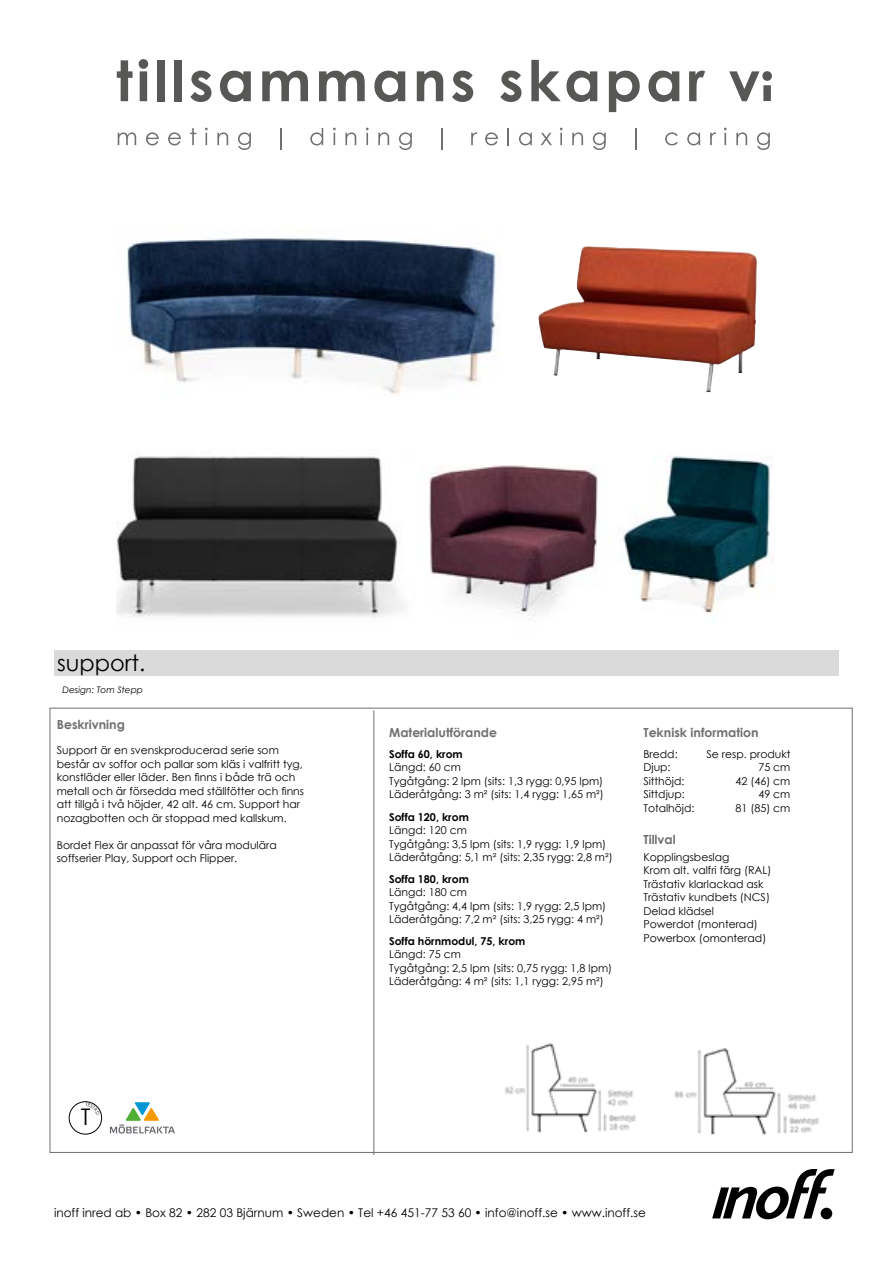
<style>
.page{position:relative;width:893px;height:1263px;background:#fff}
.page>*{position:absolute;margin:0;border:0;box-sizing:border-box;transform-origin:0 0}
.t1{font:22.95px "Century Gothic";color:#000}
.t2{font:22.5px "Century Gothic";color:#000}
.t3{font:700 12.45px "Century Gothic";color:#70706f}
.t4{font:12px "Century Gothic";color:#000}
.t5{font:10.8px/13.5px "Century Gothic";color:#000}
.t6{font:700 10.8px "Century Gothic";color:#000}
.t7{font:italic 9px "Century Gothic";color:#000}
</style>
<div class="page">
<div style="left:54px;top:650px;width:785px;height:25px;background:#dadada"></div>
<div style="left:69px;top:1101px;width:33px;height:33px;border:1px solid #000;border-radius:50%"></div>
<img style="left:538px;top:247px;width:217px;height:145px">
<svg style="left:118px;top:132px;width:18px;height:13px"></svg>
<svg style="left:146px;top:132px;width:13px;height:13px"></svg>
<svg style="left:168px;top:132px;width:13px;height:13px"></svg>
<svg style="left:190px;top:128px;width:6px;height:17px"></svg>
<svg style="left:205px;top:128px;width:3px;height:17px"></svg>
<svg style="left:217px;top:132px;width:11px;height:13px"></svg>
<svg style="left:238px;top:132px;width:13px;height:18px"></svg>
<hr style="left:280px;top:128px;width:2px;height:22px;background:#70706f">
<svg style="left:310px;top:128px;width:13px;height:17px"></svg>
<svg style="left:333px;top:128px;width:3px;height:17px"></svg>
<svg style="left:345px;top:132px;width:11px;height:13px"></svg>
<svg style="left:366px;top:128px;width:3px;height:17px"></svg>
<svg style="left:378px;top:132px;width:11px;height:13px"></svg>
<svg style="left:399px;top:132px;width:13px;height:18px"></svg>
<hr style="left:441px;top:128px;width:2px;height:22px;background:#70706f">
<svg style="left:471px;top:132px;width:6px;height:13px"></svg>
<svg style="left:485px;top:132px;width:13px;height:13px"></svg>
<svg style="left:508px;top:128px;width:1px;height:17px"></svg>
<svg style="left:519px;top:132px;width:13px;height:13px"></svg>
<svg style="left:541px;top:133px;width:11px;height:12px"></svg>
<svg style="left:560px;top:128px;width:2px;height:17px"></svg>
<svg style="left:572px;top:132px;width:11px;height:13px"></svg>
<svg style="left:593px;top:132px;width:13px;height:18px"></svg>
<svg style="left:635px;top:128px;width:1px;height:22px"></svg>
<svg style="left:665px;top:132px;width:13px;height:13px"></svg>
<svg style="left:687px;top:132px;width:13px;height:13px"></svg>
<svg style="left:710px;top:132px;width:6px;height:13px"></svg>
<svg style="left:724px;top:128px;width:3px;height:17px"></svg>
<svg style="left:736px;top:132px;width:11px;height:13px"></svg>
<svg style="left:757px;top:132px;width:13px;height:18px"></svg>
<svg style="left:117px;top:60px;width:16px;height:41px"></svg>
<svg style="left:139px;top:59px;width:9px;height:42px"></svg>
<div style="left:157px;top:60px;width:8px;height:41px;background:#575756"></div>
<div style="left:174px;top:60px;width:8px;height:41px;background:#575756"></div>
<svg style="left:190px;top:71px;width:21px;height:31px"></svg>
<svg style="left:220px;top:71px;width:31px;height:31px"></svg>
<svg style="left:262px;top:71px;width:46px;height:30px"></svg>
<svg style="left:319px;top:71px;width:46px;height:30px"></svg>
<svg style="left:374px;top:71px;width:31px;height:31px"></svg>
<svg style="left:417px;top:71px;width:26px;height:30px"></svg>
<svg style="left:452px;top:71px;width:21px;height:31px"></svg>
<svg style="left:500px;top:71px;width:21px;height:31px"></svg>
<svg style="left:531px;top:60px;width:66px;height:42px"></svg>
<svg style="left:609px;top:71px;width:31px;height:41px"></svg>
<svg style="left:648px;top:71px;width:31px;height:31px"></svg>
<svg style="left:689px;top:71px;width:16px;height:30px"></svg>
<svg style="left:729px;top:71px;width:43px;height:30px"></svg>
<svg style="left:712px;top:1169px;width:123px;height:50px"></svg>
<hr style="left:373px;top:710px;width:1px;height:445px;background:#70706f">
<img style="left:127px;top:238px;width:372px;height:158px">
<img style="left:117px;top:456px;width:288px;height:162px">
<svg style="left:110px;top:1102px;width:65px;height:31px"></svg>
<img style="left:429px;top:465px;width:169px;height:155px">
<img style="left:674px;top:1048px;width:145px;height:86px">
<img style="left:504px;top:1043px;width:132px;height:90px">
<img style="left:620px;top:455px;width:152px;height:158px">
<svg style="left:90px;top:1103px;width:10px;height:10px"></svg>
<h2 class="t2" style="left:57px;top:647px;width:90px">support.</h2>
<p class="t7" style="left:62px;top:683px;width:82px">Design: Tom Stepp</p>
<p class="t3" style="left:57px;top:715px;width:70px">Beskrivning</p>
<p class="t5" style="left:57px;top:743px;width:249px">Support är en svenskproducerad serie som består av soffor och pallar som kläs i valfritt tyg, konstläder eller läder. Ben finns i både trä och metall och är försedda med ställfötter och finns att tillgå i två höjder, 42 alt. 46 cm. Support har nozagbotten och är stoppad med kallskum.</p>
<p class="t5" style="left:57px;top:838px;width:221px">Bordet Flex är anpassat för våra modulära soffserier Play, Support och Flipper.</p>
<h1 class="t1" style="left:81px;top:1101px;width:11px">T</h1>
<p class="t3" style="left:389px;top:723px;width:109px">Materialutförande</p>
<p class="t6" style="left:389px;top:745px;width:75px">Soffa 60, krom</p>
<p class="t5" style="left:389px;top:760px;width:216px">Längd: 60 cm<br>Tygåtgång: 2 lpm (sits: 1,3 rygg: 0,95 lpm)<br>Läderåtgång: 3 m² (sits: 1,4 rygg: 1,65 m²)</p>
<p class="t6" style="left:389px;top:809px;width:81px">Soffa 120, krom</p>
<p class="t5" style="left:389px;top:824px;width:225px">Längd: 120 cm<br>Tygåtgång: 3,5 lpm (sits: 1,9 rygg: 1,9 lpm)<br>Läderåtgång: 5,1 m² (sits: 2,35 rygg: 2,8 m²)</p>
<p class="t6" style="left:389px;top:871px;width:81px">Soffa 180, krom</p>
<p class="t5" style="left:389px;top:885px;width:219px">Längd: 180 cm<br>Tygåtgång: 4,4 lpm (sits: 1,9 rygg: 2,5 lpm)<br>Läderåtgång: 7,2 m² (sits: 3,25 rygg: 4 m²)</p>
<p class="t6" style="left:389px;top:932px;width:138px">Soffa hörnmodul, 75, krom</p>
<p class="t5" style="left:389px;top:947px;width:225px">Längd: 75 cm<br>Tygåtgång: 2,5 lpm (sits: 0,75 rygg: 1,8 lpm)<br>Läderåtgång: 4 m² (sits: 1,1 rygg: 2,95 m²)</p>
<p class="t3" style="left:643px;top:723px;width:117px">Teknisk information</p>
<p class="t5" style="left:643px;top:747px;width:36px">Bredd:</p>
<p class="t5" style="left:706px;top:747px;width:85px">Se resp. produkt</p>
<p class="t5" style="left:643px;top:760px;width:29px">Djup:</p>
<p class="t5" style="left:758px;top:760px;width:34px">75 cm</p>
<p class="t5" style="left:643px;top:774px;width:43px">Sitthöjd:</p>
<p class="t5" style="left:735px;top:774px;width:57px">42 (46) cm</p>
<p class="t5" style="left:643px;top:787px;width:43px">Sittdjup:</p>
<p class="t5" style="left:758px;top:787px;width:34px">49 cm</p>
<p class="t5" style="left:643px;top:801px;width:53px">Totalhöjd:</p>
<p class="t5" style="left:735px;top:801px;width:57px">81 (85) cm</p>
<p class="t3" style="left:643px;top:830px;width:34px">Tillval</p>
<p class="t5" style="left:643px;top:850px;width:130px">Kopplingsbeslag<br>Krom alt. valfri färg (RAL)<br>Trästativ klarlackad ask<br>Trästativ kundbets (NCS)<br>Delad klädsel<br>Powerdot (monterad)<br>Powerbox (omonterad)</p>
<p class="t4" style="left:54px;top:1204px;width:593px">inoff inred ab • Box 82 • 282 03 Bjärnum • Sweden • Tel +46 451-77 53 60 • info@inoff.se • www.inoff.se</p>
</div>
